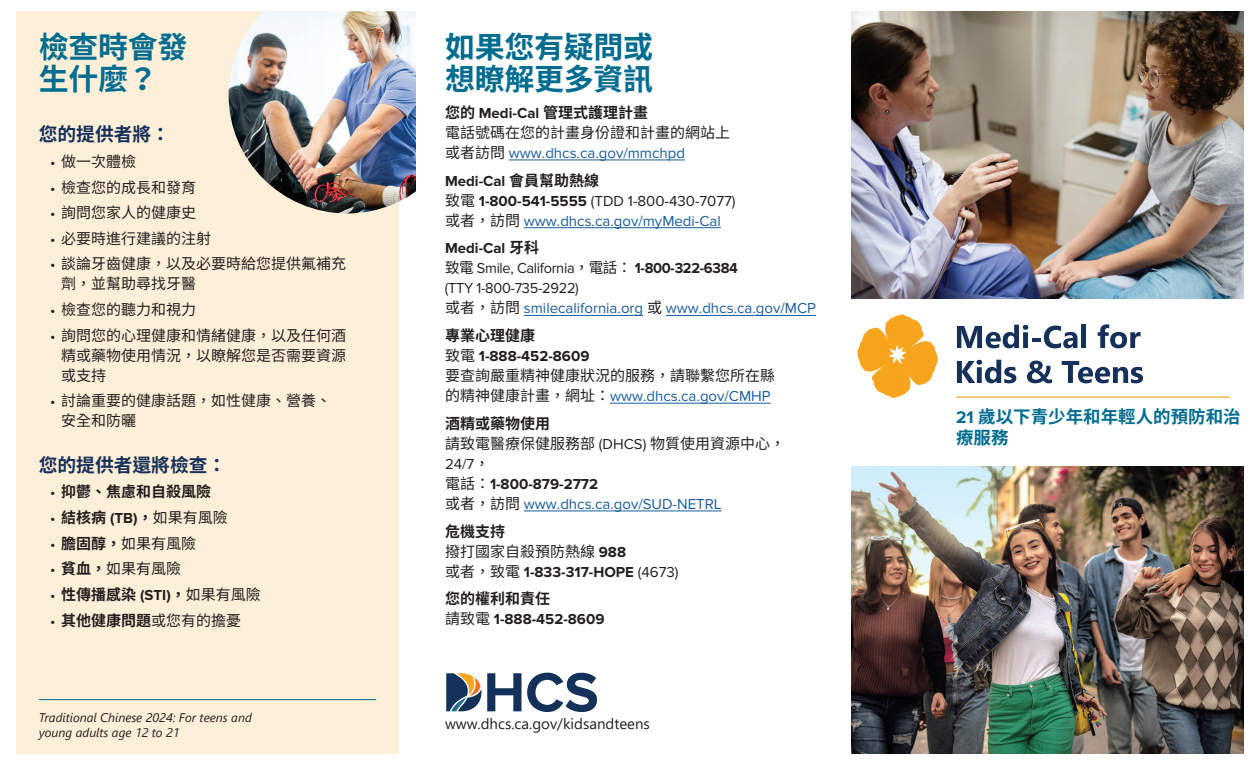
<style>
.page{position:relative;width:1260px;height:765px;background:#fff}
.page>*{position:absolute;margin:0;border:0;box-sizing:border-box;transform-origin:0 0}
.t1{font:700 30px/32.5px "Noto Sans CJ Ktc";letter-spacing:-.01em;color:#006c90}
.t2{font:700 18.75px "Noto Sans CJ Ktc";color:#173059}
.t3{font:700 18.75px "Noto Sans CJ Ktc";color:#153059}
.t4{font:700 17.5px/21px "Noto Sans CJ Ktc";color:#006c90}
.t5{font:15px/20px "Noto Sans CJ Ktc";color:#231f20}
.t6{font:15px/20px "Proxima Nova";color:#175d9e}
.t7{font:700 15px "Noto Sans CJ Ktc";color:#231f20}
.t8{font:700 15px "Proxima Nova";color:#231f20}
.t9{font:15px/20px "Proxima Nova";letter-spacing:-.02em;color:#231f20}
.t10{font:15px "Segoe UI";color:#231f20}
.t11{font:italic 12.5px/15px "Segoe UI";color:#231f20}
.s1{font-family:"Proxima Nova"}
.s2{font-family:"Proxima Nova";font-weight:400}
.s3{font-weight:700}
.s4{font-family:"Proxima Nova";font-weight:700}
.s5{font-weight:400}
.s6{font-family:"Proxima Nova";color:#175d9e}
.s7{font-family:"Noto Sans CJ Ktc"}
.s8{font-family:"Noto Sans CJ Ktc";color:#231f20}
.s9{font-weight:700;color:#231f20}
.s10{color:#231f20}
.s11{font-family:"Noto Sans CJ Ktc";font-weight:400}
</style>
<div class="page">
<div style="left:16px;top:11px;width:383px;height:743px;background:#feefd8"></div>
<hr style="left:39px;top:699px;width:337px;height:1px;background:#006c90">
<img style="left:229px;top:11px;width:187px;height:202px">
<svg style="left:487px;top:673px;width:110px;height:39px"></svg>
<svg style="left:446px;top:673px;width:35px;height:38px"></svg>
<svg style="left:857px;top:314px;width:81px;height:84px"></svg>
<svg style="left:957px;top:325px;width:121px;height:23px"></svg>
<div style="left:1081px;top:325px;width:5px;height:23px;background:#153059"></div>
<svg style="left:1098px;top:324px;width:43px;height:24px"></svg>
<svg style="left:957px;top:360px;width:59px;height:23px"></svg>
<svg style="left:1027px;top:361px;width:25px;height:22px"></svg>
<svg style="left:1062px;top:361px;width:81px;height:22px"></svg>
<hr style="left:956px;top:397px;width:274px;height:1px;background:#f7a51f">
<hr style="left:509px;top:160px;width:176px;height:1px;background:#175d9e">
<hr style="left:524px;top:227px;width:197px;height:1px;background:#175d9e">
<hr style="left:524px;top:315px;width:119px;height:1px;background:#175d9e">
<hr style="left:666px;top:315px;width:150px;height:1px;background:#175d9e">
<hr style="left:610px;top:403px;width:161px;height:1px;background:#175d9e">
<hr style="left:524px;top:511px;width:198px;height:1px;background:#175d9e">
<img style="left:851px;top:11px;width:393px;height:287px">
<img style="left:851px;top:467px;width:393px;height:287px">
<h2 class="t1" style="left:39px;top:31px;width:150px">檢查時會發生什麼？</h2>
<h3 class="t3" style="left:39px;top:124px;width:133px">您的提供者將：</h3>
<p class="t5" style="left:50px;top:152px;width:88px"><span class="s1">•</span> 做一次體檢</p>
<p class="t5" style="left:50px;top:177px;width:148px"><span class="s1">•</span> 檢查您的成長和發育</p>
<p class="t5" style="left:50px;top:203px;width:148px"><span class="s1">•</span> 詢問您家人的健康史</p>
<p class="t5" style="left:50px;top:229px;width:163px"><span class="s1">•</span> 必要時進行建議的注射</p>
<p class="t5" style="left:61px;top:254px;width:286px;text-indent:-11px"><span class="s1">•</span> 談論牙齒健康，以及必要時給您提供氟補充劑，並幫助尋找牙醫</p>
<p class="t5" style="left:50px;top:300px;width:148px"><span class="s1">•</span> 檢查您的聽力和視力</p>
<p class="t5" style="left:61px;top:325px;width:286px;text-align:justify;text-indent:-11px"><span class="s1">•</span> 詢問您的心理健康和情緒健康，以及任何酒精或藥物使用情況，以瞭解您是否需要資源或支持</p>
<p class="t5" style="left:61px;top:391px;width:271px;text-indent:-11px"><span class="s1">•</span> 討論重要的健康話題，如性健康、營養、安全和防曬</p>
<h3 class="t2" style="left:39px;top:454px;width:189px">您的提供者還將檢查：</h3>
<p class="t7" style="left:50px;top:483px;width:163px"><span class="s2">•</span> 抑鬱、焦慮和自殺風險</p>
<p class="t5" style="left:50px;top:508px;width:179px"><span class="s1">•</span> <span class="s3">結核病</span> <span class="s4">(TB)</span><span class="s3">，</span>如果有風險</p>
<p class="t5" style="left:50px;top:534px;width:148px"><span class="s1">•</span> <span class="s3">膽固醇，</span>如果有風險</p>
<p class="t5" style="left:50px;top:559px;width:133px"><span class="s1">•</span> <span class="s3">貧血，</span>如果有風險</p>
<p class="t7" style="left:50px;top:586px;width:212px"><span class="s2">•</span> 性傳播感染 <span class="s1">(STI)</span>，<span class="s5">如果有風險</span></p>
<p class="t7" style="left:50px;top:612px;width:193px"><span class="s2">•</span> 其他健康問題<span class="s5">或您有的擔憂</span></p>
<h2 class="t1" style="left:445px;top:31px;width:210px">如果您有疑問或想瞭解更多資訊</h2>
<h3 class="t7" style="left:445px;top:104px;width:205px">您的 <span class="s1">Medi-Cal</span> 管理式護理計畫</h3>
<p class="t5" style="left:445px;top:123px;width:286px">電話號碼在您的計畫身份證和計畫的網站上或者訪問 <span class="s6">www.dhcs.ca.gov/mmchpd</span></p>
<h3 class="t8" style="left:445px;top:172px;width:156px">Medi-Cal <span class="s7">會員幫助熱線</span></h3>
<p class="t6" style="left:445px;top:191px;width:292px"><span class="s8">致電</span> <span class="s9">1-800-541-5555</span> <span class="s10">(TDD 1-800-430-7077)</span><span class="s8">或者，訪問</span> www.dhcs.ca.gov/myMedi-Cal</p>
<h3 class="t8" style="left:445px;top:240px;width:96px">Medi-Cal <span class="s7">牙科</span></h3>
<p class="t9" style="left:445px;top:259px;width:294px"><span class="s7">致電</span> Smile, California<span class="s7">，電話：</span> <span class="s3">1-800-322-6384 </span>(TTY 1-800-735-2922)</p>
<p class="t6" style="left:445px;top:299px;width:372px"><span class="s8">或者，訪問</span> smilecalifornia.org <span class="s8">或</span> www.dhcs.ca.gov/MCP</p>
<h3 class="t7" style="left:445px;top:327px;width:91px">專業心理健康</h3>
<p class="t5" style="left:445px;top:346px;width:331px">致電 <span class="s4">1-888-452-8609<br></span>要查詢嚴重精神健康狀況的服務，請聯繫您所在縣的精神健康計畫，網址：<span class="s6">www.dhcs.ca.gov/CMHP</span></p>
<h3 class="t7" style="left:445px;top:415px;width:106px">酒精或藥物使用</h3>
<p class="t5" style="left:445px;top:434px;width:342px">請致電醫療保健服務部 <span class="s1">(DHCS)</span> 物質使用資源中心，<br><span class="s1">24/7</span>，<br>電話：<span class="s4">1-800-879-2772</span></p>
<p class="t6" style="left:445px;top:494px;width:278px"><span class="s8">或者，訪問</span> www.dhcs.ca.gov/SUD-NETRL</p>
<h3 class="t7" style="left:445px;top:523px;width:61px">危機支持</h3>
<p class="t5" style="left:445px;top:542px;width:183px">撥打國家自殺預防熱線 <span class="s4">988</span></p>
<p class="t8" style="left:445px;top:563px;width:235px"><span class="s11">或者，致電</span> 1-833-317-HOPE <span class="s5">(4673)</span></p>
<h3 class="t7" style="left:445px;top:590px;width:106px">您的權利和責任</h3>
<p class="t8" style="left:445px;top:611px;width:161px"><span class="s11">請致電</span> 1-888-452-8609</p>
<p class="t11" style="left:39px;top:708px;width:215px">Traditional Chinese 2024: For teens and young adults age 12 to 21</p>
<p class="t10" style="left:445px;top:710px;width:207px">www.dhcs.ca.gov/kidsandteens</p>
<h1 class="t4" style="left:956px;top:406px;width:286px"><span class="s1">21</span> 歲以下青少年和年輕人的預防和治療服務</h1>
</div>
